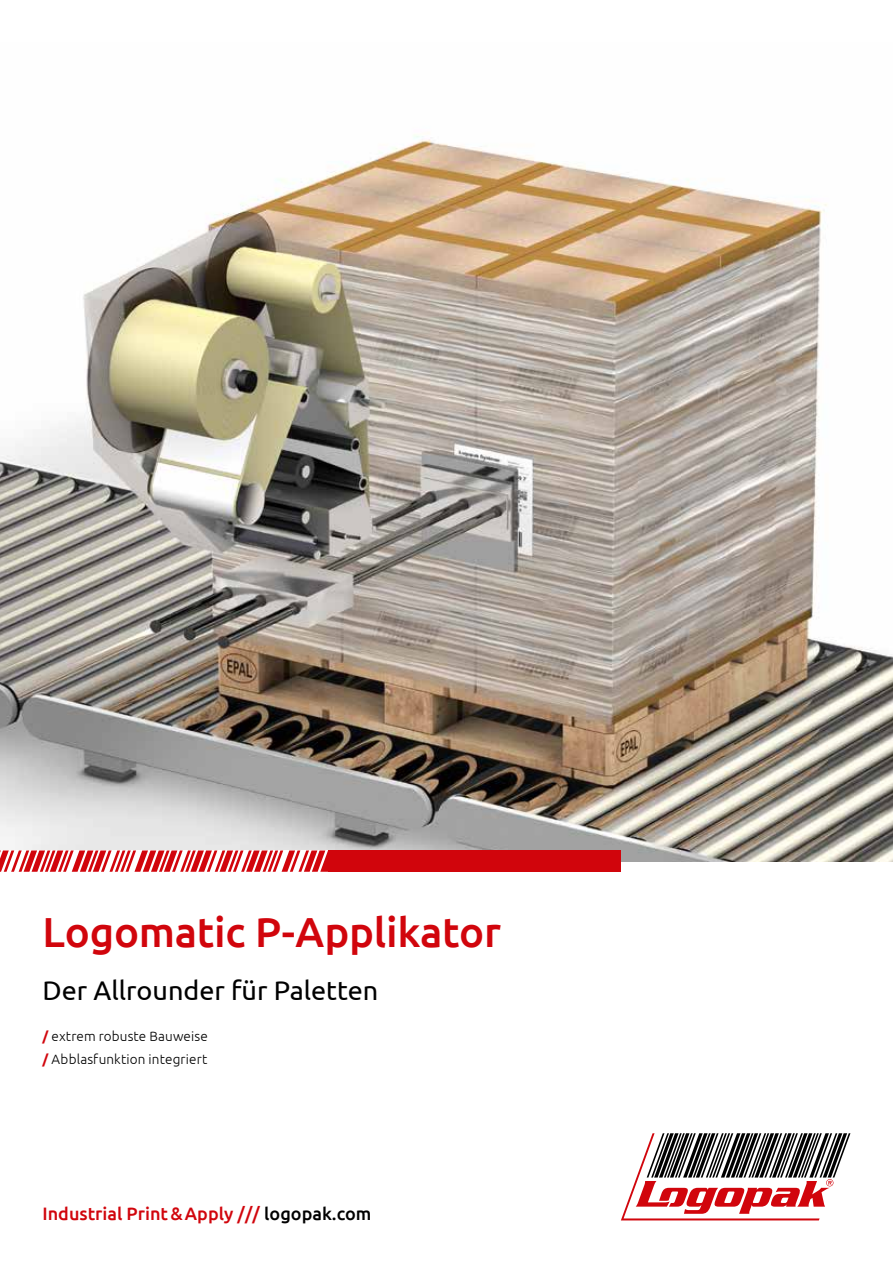
<style>
.page{position:relative;width:893px;height:1263px;background:#fff}
.page>*{position:absolute;margin:0;border:0;box-sizing:border-box;transform-origin:0 0}
.t1{font:500 42px "Ubuntu";letter-spacing:-.01em;color:#d1050c}
.t2{font:27px "Ubuntu";color:#000}
.t3{font:500 18px "Ubuntu";color:#d1050c}
.t4{font:300 13.5px/23.7px "Ubuntu";letter-spacing:.01em;color:#000}
.s1{font-weight:700;color:#d1050c}
.s2{color:#000}
</style>
<div class="page">
<img style="left:0;top:135px;width:893px;height:726px">
<svg style="left:0;top:850px;width:328px;height:22px"></svg>
<div style="left:328px;top:850px;width:293px;height:22px;background:#d1050c"></div>
<svg style="left:621px;top:1133px;width:229px;height:87px"></svg>
<h1 class="t1" style="left:43px;top:905px;width:460px">Logomatic P-Applikator</h1>
<h2 class="t2" style="left:43px;top:974px;width:337px">Der Allrounder für Paletten</h2>
<p class="t4" style="left:43px;top:1024px;width:167px"><span class="s1">/</span> extrem robuste Bauweise <span class="s1">/</span> Abblasfunktion integriert</p>
<h3 class="t3" style="left:43px;top:1203px;width:330px">Industrial Print&amp;Apply /// <span class="s2">logopak.com</span></h3>
</div>
